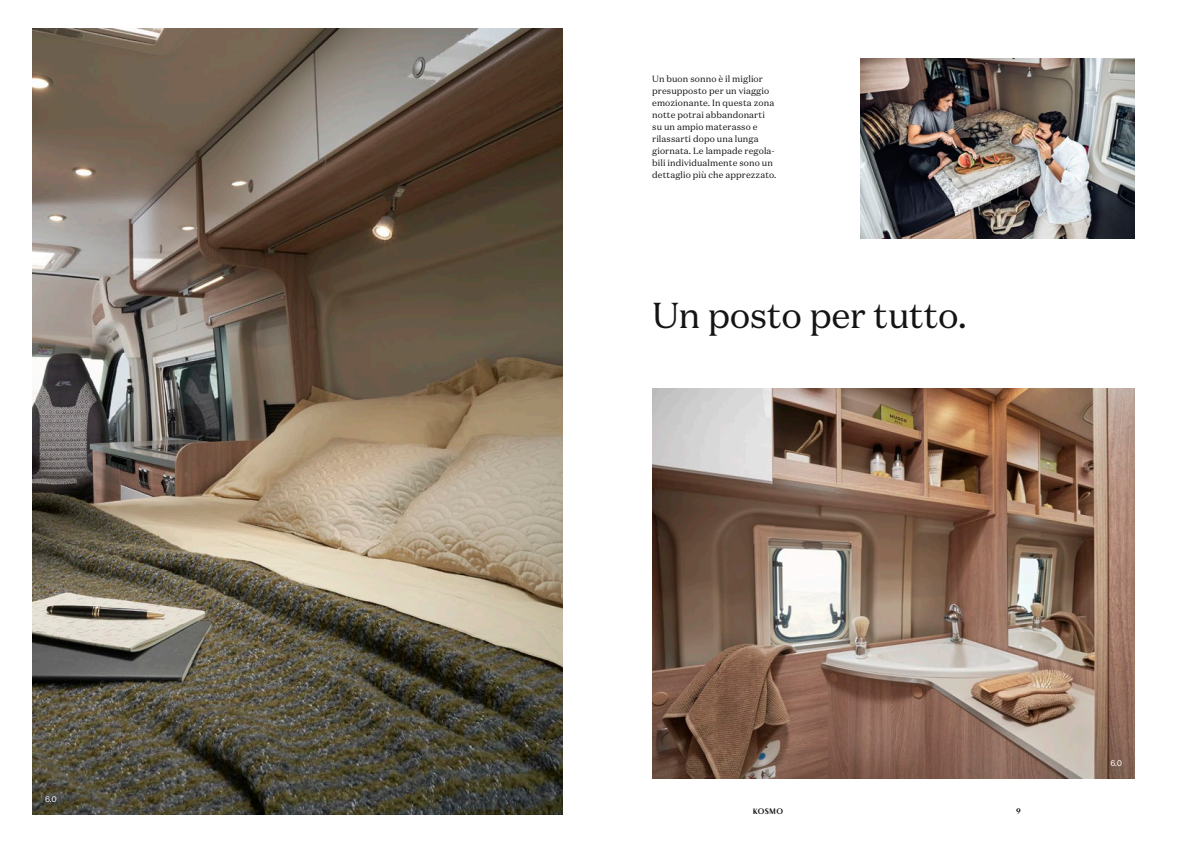
<style>
.page{position:relative;width:1191px;height:842px;background:#fff}
.page>*{position:absolute;margin:0;border:0;box-sizing:border-box;transform-origin:0 0}
.t1{font:36px "Domaine Text";letter-spacing:-.005em;color:#131413}
.t2{font:9px/12px "Domaine Text";letter-spacing:.01em;color:#131413}
.t3{font:8px "Laika";letter-spacing:.04em;color:#131413}
.t4{font:8px "N Haas Grotesk TX Std 55 Rg";color:#fff}
</style>
<div class="page">
<img style="left:652px;top:388px;width:482px;height:390px">
<img style="left:33px;top:28px;width:530px;height:786px">
<img style="left:860px;top:58px;width:274px;height:180px">
<p class="t4" style="left:45px;top:795px;width:13px">6.0</p>
<p class="t2" style="left:652px;top:73px;width:126px">Un buon sonno è il miglior presupposto per un viaggio emozionante. In questa zona notte potrai abbandonarti su un ampio materasso e rilassarti dopo una lunga giornata. Le lampade regola&shy;bili individualmente sono un dettaglio più che apprezzato.</p>
<h1 class="t1" style="left:652px;top:293px;width:316px">Un posto per tutto.</h1>
<p class="t3" style="left:752px;top:806px;width:32px">KOSMO</p>
<p class="t3" style="left:1016px;top:806px;width:6px">9</p>
<p class="t4" style="left:1110px;top:759px;width:13px">6.0</p>
</div>
